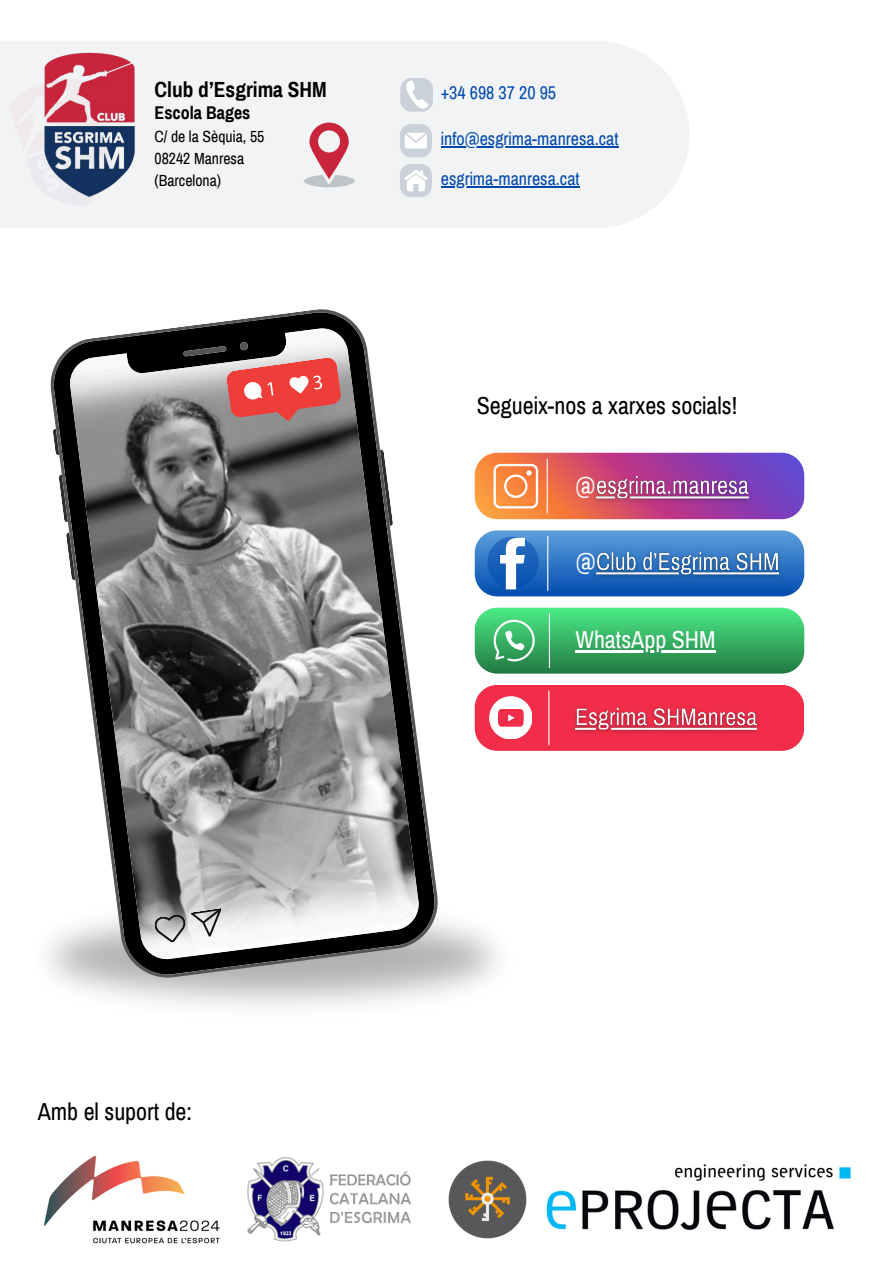
<style>
.page{position:relative;width:894px;height:1264px;background:#fff}
.page>*{position:absolute;margin:0;border:0;box-sizing:border-box;transform-origin:0 0}
.t1{font:24px "Archivo Narrow";color:#000}
.t2{font:24px "Archivo Narrow";color:#fff}
.t3{font:700 21.3px "Archivo Narrow";color:#000}
.t4{font:18px "Archivo Narrow";color:#004aad}
.t5{font:700 18px "Archivo Narrow";color:#000}
.t6{font:15.75px "Archivo Narrow";color:#000}
</style>
<div class="page">
<div style="left:0;top:41px;width:689px;height:187px;background:#f2f3f5"></div>
<img style="left:0;top:65px;width:137px;height:161px">
<img style="left:31px;top:51px;width:116px;height:148px">
<img style="left:44px;top:1155px;width:176px;height:89px">
<img style="left:247px;top:1157px;width:165px;height:85px">
<img style="left:448px;top:1160px;width:403px;height:79px">
<svg style="left:300px;top:119px;width:58px;height:71px"></svg>
<svg style="left:474px;top:453px;width:330px;height:66px;background:#b9567f"></svg>
<hr style="left:546px;top:459px;width:1px;height:54px;background:#fff">
<div style="left:474px;top:530px;width:330px;height:66px;background:linear-gradient(to bottom,#5fa0dc,#054eaf);border-radius:22px"></div>
<svg style="left:487px;top:536px;width:51px;height:52px"></svg>
<svg style="left:500px;top:538px;width:24px;height:51px"></svg>
<hr style="left:547px;top:536px;width:1px;height:54px;background:#fff">
<div style="left:474px;top:685px;width:330px;height:65px;background:#f22d4a;border-radius:22px"></div>
<hr style="left:548px;top:690px;width:1px;height:55px;background:#fff">
<div style="left:474px;top:607px;width:330px;height:66px;background:linear-gradient(to bottom,#4eed89,#237c43);border-radius:22px"></div>
<hr style="left:548px;top:613px;width:2px;height:55px;background:#fff">
<svg style="left:51px;top:309px;width:389px;height:671px"></svg>
<svg style="left:493px;top:619px;width:42px;height:43px"></svg>
<svg style="left:489px;top:696px;width:43px;height:43px"></svg>
<svg style="left:493px;top:464px;width:45px;height:44px"></svg>
<div style="left:400px;top:124px;width:32px;height:33px;background:#cad1db;border-radius:11px"></div>
<div style="left:400px;top:164px;width:32px;height:33px;background:#cad1db;border-radius:11px"></div>
<svg style="left:405px;top:133px;width:22px;height:15px"></svg>
<svg style="left:404px;top:170px;width:23px;height:21px"></svg>
<div style="left:400px;top:78px;width:33px;height:34px;background:#cad1db;border-radius:11px"></div>
<svg style="left:400px;top:79px;width:32px;height:33px"></svg>
<svg style="left:183px;top:342px;width:160px;height:87px;background:#af7372"></svg>
<svg style="left:153px;top:908px;width:72px;height:36px"></svg>
<img style="left:589px;top:468px;width:167px;height:38px">
<img style="left:589px;top:544px;width:196px;height:38px">
<img style="left:574px;top:707px;width:184px;height:26px">
<hr style="left:575px;top:650px;width:140px;height:2px;background:#fff">
<hr style="left:441px;top:146px;width:177px;height:1px;background:#004aad">
<hr style="left:441px;top:186px;width:138px;height:1px;background:#004aad">
<p class="t3" style="left:154px;top:78px;width:174px">Club d’Esgrima SHM</p>
<h4 class="t6" style="left:154px;top:128px;width:111px">C/ de la Sèquia, 55</h4>
<p class="t6" style="left:154px;top:150px;width:91px">08242 Manresa</p>
<h4 class="t6" style="left:154px;top:172px;width:68px">(Barcelona)</h4>
<p class="t5" style="left:154px;top:103px;width:97px">Escola Bages</p>
<p class="t4" style="left:440px;top:83px;width:117px">+34 698 37 20 95</p>
<h1 class="t4" style="left:441px;top:129px;width:179px">info@esgrima-manresa.cat</h1>
<p class="t4" style="left:441px;top:169px;width:140px">esgrima-manresa.cat</p>
<h4 class="t1" style="left:476px;top:392px;width:262px">Segueix-nos a xarxes socials!</h4>
<p class="t2" style="left:575px;top:472px;width:21px">@</p>
<p class="t2" style="left:576px;top:548px;width:21px">@</p>
<p class="t2" style="left:575px;top:627px;width:141px">WhatsApp SHM</p>
<p class="t1" style="left:38px;top:1099px;width:156px">Amb el suport de:</p>
</div>
